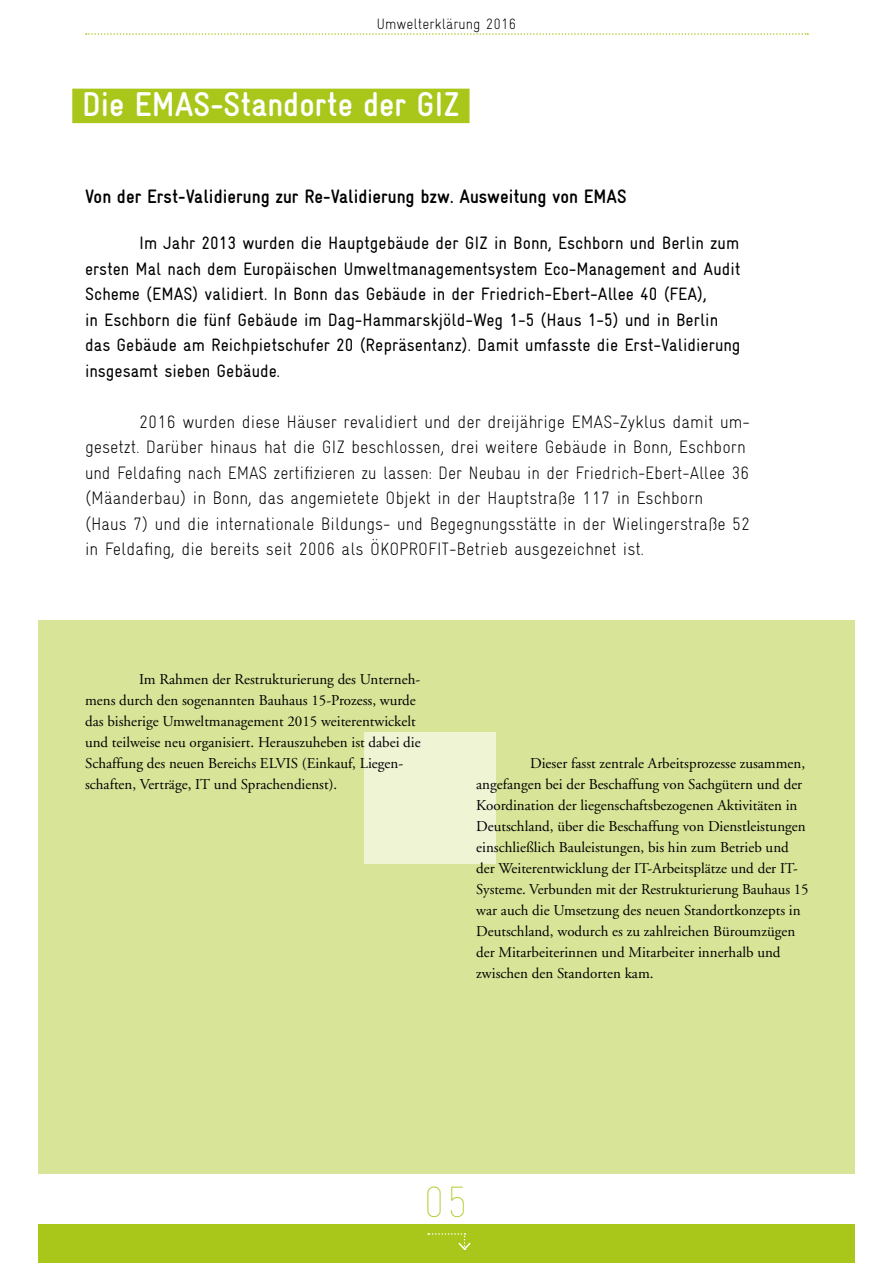
<style>
.page{position:relative;width:893px;height:1263px;background:#fff}
.page>*{position:absolute;margin:0;border:0;box-sizing:border-box;transform-origin:0 0}
.t1{font:100 condensed 43.5px "Gravur";color:#aec825}
._1_Headline_mit_Balk{font:700 condensed 34.5px "Gravur";color:#fff}
._2_Subline_13_22{font:700 condensed 19.5px "Gravur";color:#000}
._3_Copy_Einstieg_lig{font:300 condensed 18px/25.5px "Gravur";color:#000}
._3_Copy_Einstieg_con{font:condensed 18px/25.5px "Gravur";color:#000}
._3_Copy_10_14{font:15px/21px "Adobe Garamond";color:#000}
._3_Copy_10_14-2{font:300 condensed 15px "Gravur";color:#000}
</style>
<div class="page">
<div style="left:38px;top:1225px;width:817px;height:38px;background:#a9c71a"></div>
<svg style="left:86px;top:33px;width:722px;height:2px"></svg>
<svg style="left:428px;top:1233px;width:43px;height:18px"></svg>
<div style="left:38px;top:620px;width:817px;height:554px;background:#d8e598"></div>
<div style="left:364px;top:732px;width:132px;height:131px;background:#eff4d5"></div>
<div style="left:72px;top:89px;width:398px;height:34px;background:#a9c71a"></div>
<p class="_3_Copy_10_14-2" style="left:376px;top:15px;width:142px">Umwelterklärung 2016</p>
<p class="_1_Headline_mit_Balk" style="left:82px;top:85px;width:379px">Die EMAS-Standorte der GIZ</p>
<p class="_2_Subline_13_22" style="left:85px;top:185px;width:543px">Von der Erst-Validierung zur Re-Validierung bzw. Ausweitung von EMAS</p>
<p class="_3_Copy_Einstieg_con" style="left:85px;top:230px;width:657px;text-indent:54px">Im Jahr 2013 wurden die Hauptgebäude der GIZ in Bonn, Eschborn und Berlin zum ersten Mal nach dem Europäischen Umweltmanagementsystem Eco-Management and Audit Scheme (EMAS) validiert. In Bonn das Gebäude in der Friedrich-Ebert-Allee 40 (FEA),<br>in Eschborn die fünf Gebäude im Dag-Hammarskjöld-Weg 1-5 (Haus 1-5) und in Berlin das Gebäude am Reichpietschufer 20 (Repräsentanz). Damit umfasste die Erst-Validierung insgesamt sieben Gebäude.</p>
<p class="_3_Copy_Einstieg_lig" style="left:85px;top:409px;width:667px;text-indent:54px">2016 wurden diese Häuser revalidiert und der dreijährige EMAS-Zyklus damit um&shy;gesetzt. Darüber hinaus hat die GIZ beschlossen, drei weitere Gebäude in Bonn, Eschborn und Feldafing nach EMAS zertifizieren zu lassen: Der Neubau in der Friedrich-Ebert-Allee 36 (Mäanderbau) in Bonn, das angemietete Objekt in der Hauptstraße 117 in Eschborn<br>(Haus 7) und die internationale Bildungs- und Begegnungsstätte in der Wielingerstraße 52 in Feldafing, die bereits seit 2006 als ÖKOPROFIT-Betrieb ausgezeichnet ist.</p>
<p class="_3_Copy_10_14" style="left:85px;top:669px;width:337px;text-indent:54px">Im Rahmen der Restrukturierung des Unterneh&shy;mens durch den sogenannten Bauhaus 15-Prozess, wurde das bisherige Umweltmanagement 2015 weiterentwickelt und teilweise neu organisiert. Herauszuheben ist dabei die Schaffung des neuen Bereichs ELVIS (Einkauf, Liegen&shy;schaften, Verträge, IT und Sprachendienst).</p>
<p class="_3_Copy_10_14" style="left:476px;top:753px;width:334px;text-indent:54px">Dieser fasst zentrale Arbeitsprozesse zusammen, angefangen bei der Beschaffung von Sachgütern und der Koordination der liegenschaftsbezogenen Aktivitäten in Deutschland, über die Beschaffung von Dienstleistungen einschließlich Bauleistungen, bis hin zum Betrieb und der Weiterentwicklung der IT-Arbeitsplätze und der IT-Systeme. Verbunden mit der Restrukturierung Bauhaus 15 war auch die Umsetzung des neuen Standortkonzepts in Deutschland, wodurch es zu zahlreichen Büroumzügen der Mitarbeiterinnen und Mitarbeiter innerhalb und zwischen den Standorten kam.</p>
<h1 class="t1" style="left:422px;top:1178px;width:48px">05</h1>
</div>
